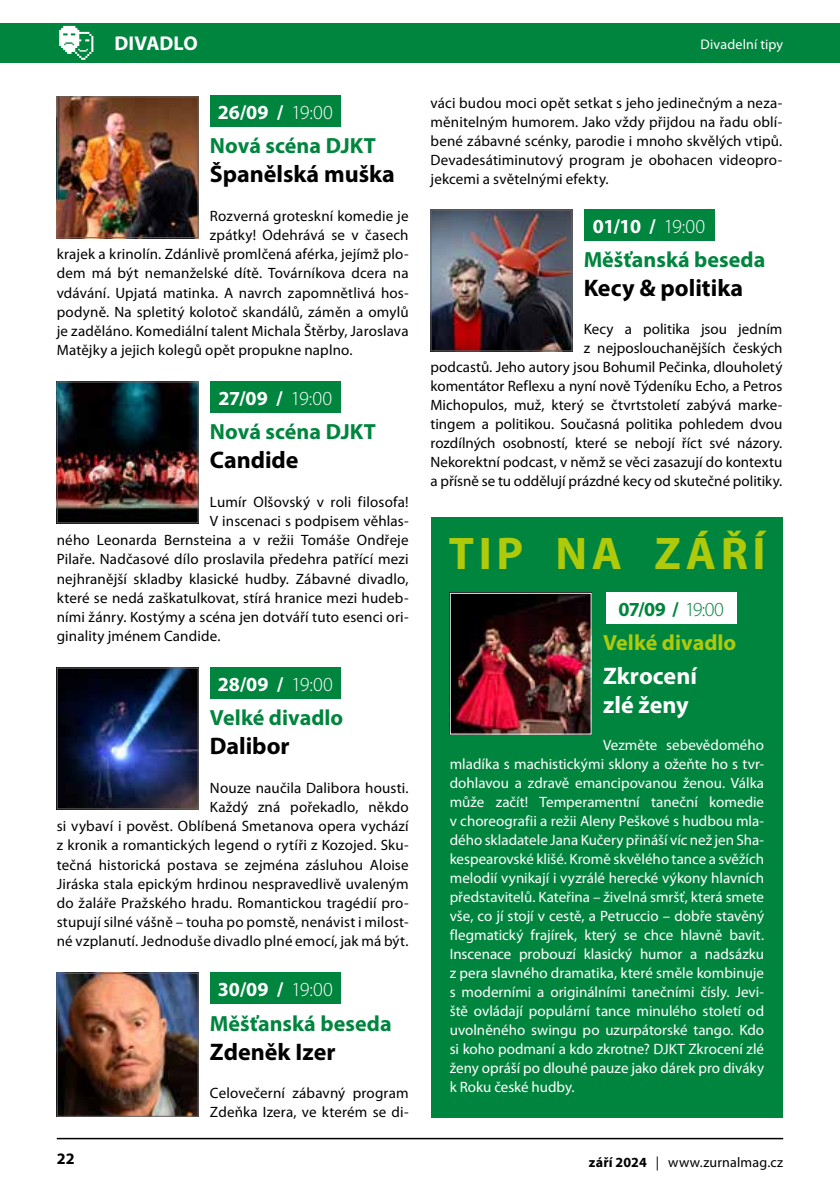
<style>
.page{position:relative;width:840px;height:1191px;background:#fff}
.page>*{position:absolute;margin:0;border:0;box-sizing:border-box;transform-origin:0 0}
.t1{font:700 46px "Myriad Pro";letter-spacing:.1em;color:#afca0b}
.t2{font:700 24px "Myriad Pro";color:#000}
.t3{font:700 24px/28.8px "Myriad Pro";color:#fff}
.t4{font:700 22px "Myriad Pro";color:#00853e}
.t5{font:700 22px "Myriad Pro";color:#afca0b}
.t6{font:700 20px "Myriad Pro";color:#fff}
.t7{font:700 20px "Myriad Pro";color:#00853e}
.t8{font:700 16px "Myriad Pro";color:#000}
.t9{font:15px/19px "Myriad Pro";letter-spacing:.01em;color:#000;text-align:right}
.t10{font:15px/19px "Myriad Pro";color:#fff;text-align:justify}
.t11{font:14px "Myriad Pro";letter-spacing:.01em;color:#000}
.t12{font:14px "Myriad Pro";letter-spacing:.015em;color:#fff}
.s1{font-weight:300}
.s2{font-weight:700}
</style>
<div class="page">
<hr style="left:57px;top:1137px;width:725px;height:2px;background:#000">
<div style="left:0;top:23px;width:839px;height:39px;background:#00853e"></div>
<svg style="left:59px;top:26px;width:34px;height:34px"></svg>
<div style="left:583px;top:209px;width:130px;height:32px;background:#00853e"></div>
<img style="left:432px;top:212px;width:138px;height:137px">
<div style="left:430px;top:210px;width:142px;height:141px;border:1px solid #646363"></div>
<div style="left:431px;top:517px;width:351px;height:600px;background:#00853e"></div>
<img style="left:451px;top:595px;width:138px;height:137px">
<div style="left:605px;top:593px;width:131px;height:31px;background:#fff"></div>
<div style="left:210px;top:96px;width:130px;height:31px;background:#00853e"></div>
<div style="left:210px;top:382px;width:130px;height:31px;background:#00853e"></div>
<div style="left:210px;top:667px;width:130px;height:32px;background:#00853e"></div>
<div style="left:210px;top:973px;width:130px;height:31px;background:#00853e"></div>
<img style="left:59px;top:98px;width:137px;height:138px">
<div style="left:57px;top:96px;width:141px;height:142px;border:1px solid #646363"></div>
<img style="left:59px;top:383px;width:137px;height:138px">
<div style="left:57px;top:381px;width:141px;height:142px;border:1px solid #646363"></div>
<img style="left:59px;top:669px;width:137px;height:138px">
<div style="left:57px;top:667px;width:141px;height:142px;border:1px solid #646363"></div>
<img style="left:59px;top:974px;width:137px;height:140px">
<div style="left:57px;top:972px;width:141px;height:144px;border:1px solid #646363"></div>
<h3 class="t6" style="left:114px;top:30px;width:85px">DIVADLO</h3>
<p class="t12" style="left:700px;top:35px;width:84px">Divadelní tipy</p>
<h3 class="t6" style="left:218px;top:99px;width:116px">26/09 / <span class="s1">19:00</span></h3>
<h3 class="t4" style="left:210px;top:132px;width:167px">Nová scéna DJKT</h3>
<h2 class="t2" style="left:210px;top:159px;width:186px">Španělská muška</h2>
<p class="t9" style="left:210px;top:206px;width:200px">Rozverná groteskní komedie je</p>
<p class="t9" style="left:210px;top:225px;width:200px">zpátky! Odehrává se v časech</p>
<p class="t9" style="left:57px;top:244px;width:353px">krajek a krinolín. Zdánlivě promlčená aférka, jejímž plo-</p>
<p class="t9" style="left:57px;top:264px;width:353px">dem má být nemanželské dítě. Továrníkova dcera na</p>
<p class="t9" style="left:57px;top:283px;width:353px">vdávání. Upjatá matinka. A navrch zapomnětlivá hos-</p>
<p class="t9" style="left:57px;top:302px;width:353px">podyně. Na spletitý kolotoč skandálů, záměn a omylů</p>
<p class="t9" style="left:57px;top:321px;width:353px">je zaděláno. Komediální talent Michala Štěrby, Jaroslava</p>
<p class="t9" style="left:57px;top:340px;width:297px">Matějky a jejich kolegů opět propukne naplno.</p>
<h3 class="t6" style="left:218px;top:385px;width:115px">27/09 / <span class="s1">19:00</span></h3>
<h3 class="t4" style="left:210px;top:418px;width:167px">Nová scéna DJKT</h3>
<h2 class="t2" style="left:210px;top:445px;width:90px">Candide</h2>
<p class="t9" style="left:210px;top:492px;width:200px">Lumír Olšovský v roli filosofa!</p>
<p class="t9" style="left:210px;top:511px;width:200px">V inscenaci s podpisem věhlas-</p>
<p class="t9" style="left:57px;top:530px;width:353px">ného Leonarda Bernsteina a v režii Tomáše Ondřeje</p>
<p class="t9" style="left:57px;top:549px;width:353px">Pilaře. Nadčasové dílo proslavila předehra patřící mezi</p>
<p class="t9" style="left:57px;top:569px;width:353px">nejhranější skladby klasické hudby. Zábavné divadlo,</p>
<p class="t9" style="left:57px;top:588px;width:353px">které se nedá zaškatulkovat, stírá hranice mezi hudeb-</p>
<p class="t9" style="left:57px;top:607px;width:353px">ními žánry. Kostýmy a scéna jen dotváří tuto esenci ori-</p>
<p class="t9" style="left:57px;top:626px;width:165px">ginality jménem Candide.</p>
<h3 class="t6" style="left:218px;top:671px;width:117px">28/09 / <span class="s1">19:00</span></h3>
<h3 class="t4" style="left:210px;top:703px;width:135px">Velké divadlo</h3>
<h2 class="t2" style="left:210px;top:730px;width:81px">Dalibor</h2>
<p class="t9" style="left:57px;top:778px;width:353px">Nouze naučila Dalibora housti.<br>Každý zná pořekadlo, někdo<br>si vybaví i pověst. Oblíbená Smetanova opera vychází z kronik a romantických legend o rytíři z Kozojed. Sku&shy;tečná historická postava se zejména zásluhou Aloise Jiráska stala epickým hrdinou nespravedlivě uvaleným do žaláře Pražského hradu. Romantickou tragédií pro&shy;stupují silné vášně – touha po pomstě, nenávist i milost&shy;né vzplanutí. Jednoduše divadlo plné emocí, jak má být.</p>
<h3 class="t6" style="left:218px;top:976px;width:116px">30/09 / <span class="s1">19:00</span></h3>
<h3 class="t4" style="left:210px;top:1009px;width:183px">Měšťanská beseda</h3>
<h2 class="t2" style="left:210px;top:1036px;width:127px">Zdeněk Izer</h2>
<p class="t9" style="left:210px;top:1083px;width:200px;text-align:left">Celovečerní zábavný program<br>Zdeňka Izera, ve kterém se di-</p>
<p class="t9" style="left:430px;top:93px;width:353px;text-align:justify">váci budou moci opět setkat s jeho jedinečným a neza&shy;měnitelným humorem. Jako vždy přijdou na řadu oblí&shy;bené zábavné scénky, parodie i mnoho skvělých vtipů.<br>Devadesátiminutový program je obohacen videopro&shy;jekcemi a světelnými efekty.</p>
<h3 class="t6" style="left:592px;top:213px;width:114px">01/10 / <span class="s1">19:00</span></h3>
<h3 class="t4" style="left:583px;top:245px;width:183px">Měšťanská beseda</h3>
<h2 class="t2" style="left:583px;top:272px;width:161px">Kecy &amp; politika</h2>
<p class="t9" style="left:430px;top:319px;width:353px">Kecy a politika jsou jedním<br>z nejposlouchanějších českých<br>podcastů. Jeho autory jsou Bohumil Pečinka, dlouholetý komentátor Reflexu a nyní nově Týdeníku Echo, a Petros Michopulos, muž, který se čtvrtstoletí zabývá marke&shy;tingem a politikou. Současná politika pohledem dvou rozdílných osobností, které se nebojí říct své názory.<br>Nekorektní podcast, v němž se věci zasazují do kontextu a přísně se tu oddělují prázdné kecy od skutečné politiky.</p>
<h1 class="t1" style="left:448px;top:523px;width:318px">TIP NA ZÁŘÍ</h1>
<h3 class="t7" style="left:618px;top:596px;width:107px">07/09 / <span class="s1">19:00</span></h3>
<h3 class="t5" style="left:602px;top:628px;width:135px">Velké divadlo</h3>
<h2 class="t3" style="left:602px;top:661px;width:95px">Zkrocení zlé ženy</h2>
<p class="t10" style="left:449px;top:735px;width:316px;text-indent:153px">Vezměte sebevědomého mladíka s machistickými sklony a ožeňte ho s tvr&shy;dohlavou a zdravě emancipovanou ženou. Válka může začít! Temperamentní taneční komedie v choreografii a režii Aleny Peškové s hudbou mla&shy;dého skladatele Jana Kučery přináší víc než jen Sha&shy;kespearovské klišé. Kromě skvělého tance a svěžích melodií vynikají i vyzrálé herecké výkony hlavních představitelů. Kateřina – živelná smršť, která smete vše, co jí stojí v cestě, a Petruccio – dobře stavěný flegmatický frajírek, který se chce hlavně bavit.<br>Inscenace probouzí klasický humor a nadsázku z pera slavného dramatika, které směle kombinuje s moderními a originálními tanečními čísly. Jevi&shy;ště ovládají populární tance minulého století od uvolněného swingu po uzurpátorské tango. Kdo si koho podmaní a kdo zkrotne? DJKT Zkrocení zlé ženy opráší po dlouhé pauze jako dárek pro diváky k Roku české hudby.</p>
<p class="t8" style="left:57px;top:1148px;width:19px">22</p>
<p class="t11" style="left:588px;top:1153px;width:196px"><span class="s2">září 2024</span> | www.zurnalmag.cz</p>
</div>
